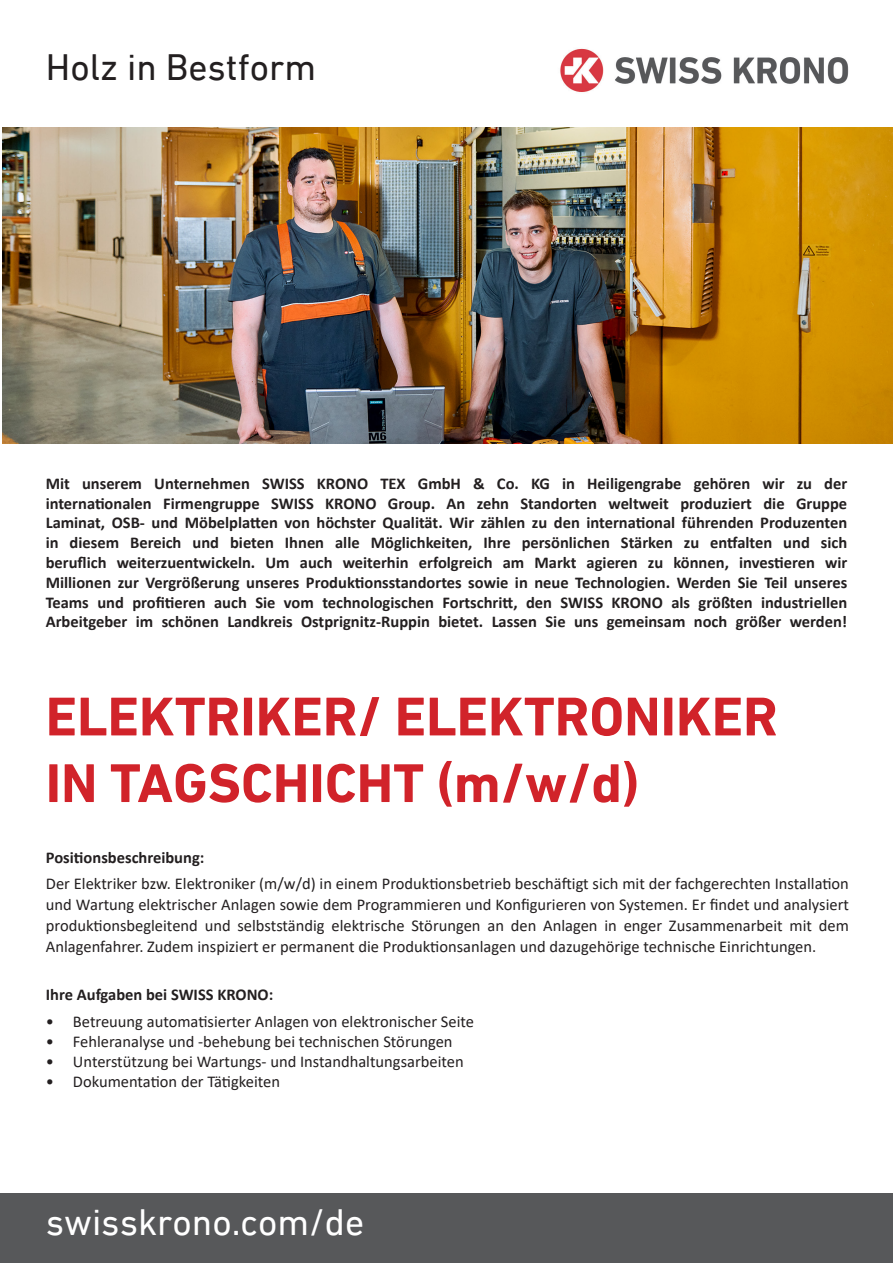
<style>
.page{position:relative;width:893px;height:1263px;background:#fff}
.page>*{position:absolute;margin:0;border:0;box-sizing:border-box;transform-origin:0 0}
.t1{font:700 55.5px/66.6px "DIN Next LT Pro";color:#d1232a}
.t2{font:37.5px "DIN Next LT Pro";color:#fff}
.t3{font:37.5px "DIN Next LT Pro";color:#231f20}
.t4{font:700 16.5px/19.8px "Calibri";color:#231f20;text-align:justify}
.t5{font:16.5px/21px "Calibri";color:#231f20;text-align:justify}
</style>
<div class="page">
<div style="left:0;top:1193px;width:893px;height:70px;background:#57585a"></div>
<img style="left:560px;top:48px;width:289px;height:44px">
<img style="left:2px;top:128px;width:891px;height:316px">
<p class="t3" style="left:46px;top:46px;width:272px">Holz in Bestform</p>
<p class="t4" style="left:46px;top:473px;width:803px">Mit unserem Unternehmen SWISS KRONO TEX GmbH &amp; Co. KG in Heiligengrabe gehören wir zu der internationalen Firmengruppe SWISS KRONO Group. An zehn Standorten weltweit produziert die Gruppe Laminat, OSB- und Möbelplatten von höchster Qualität. Wir zählen zu den international führenden Produzenten in diesem Bereich und bieten Ihnen alle Möglichkeiten, Ihre persönlichen Stärken zu entfalten und sich beruflich weiterzuentwickeln. Um auch weiterhin erfolgreich am Markt agieren zu können, investieren wir Millionen zur Vergrößerung unseres Produktionsstandortes sowie in neue Technologien. Werden Sie Teil unseres Teams und profitieren auch Sie vom technologischen Fortschritt, den SWISS KRONO als größten industriellen Arbeitgeber im schönen Landkreis Ostprignitz-Ruppin bietet. Lassen Sie uns gemeinsam noch größer werden!</p>
<p class="t1" style="left:46px;top:683px;width:733px">ELEKTRIKER/ ELEKTRONIKER<br>IN TAGSCHICHT (m/w/d)</p>
<p class="t4" style="left:46px;top:848px;width:160px">Positionsbeschreibung:</p>
<p class="t5" style="left:46px;top:872px;width:805px">Der Elektriker bzw. Elektroniker (m/w/d) in einem Produktionsbetrieb beschäftigt sich mit der fachgerechten Installation und Wartung elektrischer Anlagen sowie dem Programmieren und Konfigurieren von Systemen. Er findet und analysiert produktionsbegleitend und selbstständig elektrische Störungen an den Anlagen in enger Zusammenarbeit mit dem Anlagenfahrer. Zudem inspiziert er permanent die Produktionsanlagen und dazugehörige technische Einrichtungen.</p>
<p class="t4" style="left:46px;top:984px;width:229px">Ihre Aufgaben bei SWISS KRONO:</p>
<p class="t5" style="left:46px;top:1011px;width:430px">• Betreuung automatisierter Anlagen von elektronischer Seite</p>
<p class="t5" style="left:46px;top:1030px;width:408px">• Fehleranalyse und -behebung bei technischen Störungen</p>
<p class="t5" style="left:46px;top:1050px;width:419px">• Unterstützung bei Wartungs- und Instandhaltungsarbeiten</p>
<p class="t5" style="left:46px;top:1070px;width:236px">• Dokumentation der Tätigkeiten</p>
<p class="t2" style="left:46px;top:1200px;width:320px">swisskrono.com/de</p>
</div>
